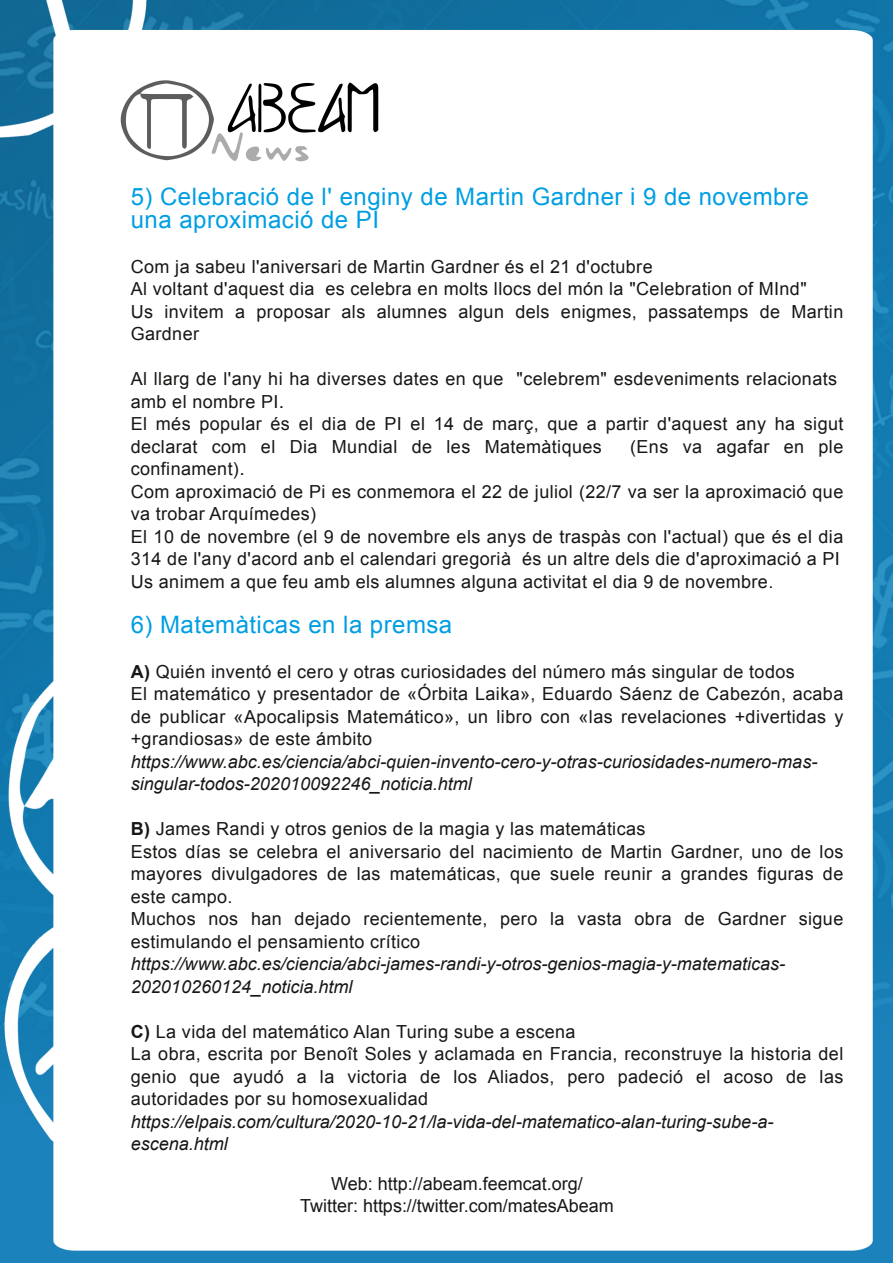
<style>
.page{position:relative;width:893px;height:1263px;background:#fff}
.page>*{position:absolute;margin:0;border:0;box-sizing:border-box;transform-origin:0 0}
.t1{font:24px/22.5px "Arial";letter-spacing:.02em;color:#009ee3}
.t2{font:18px/22.5px "Arial";letter-spacing:.02em;color:#181715}
.t3{font:italic 18px/22.5px "Arial";color:#181715}
.t4{font:18px/22.5px "Arial";color:#181715;text-align:center}
.s1{font-size:19.5px}
.s2{font-weight:700}
</style>
<div class="page">
<img style="left:0;top:0;width:893px;height:1263px">
<img style="left:116px;top:77px;width:267px;height:90px">
<h1 class="t1" style="left:131px;top:186px;width:679px">5) Celebració de l' enginy de Martin Gardner i 9 de novembre una aproximació de PI</h1>
<p class="t2" style="left:131px;top:255px;width:714px">Com ja sabeu l'aniversari de Martin Gardner és el 21 d'octubre<br>Al voltant d'aquest dia es celebra en molts llocs del món la "Celebration of MInd"<br>Us invitem a proposar als alumnes algun dels enigmes, passatemps de Martin Gardner</p>
<p class="t2" style="left:131px;top:368px;width:714px">Al llarg de l'any hi ha diverses dates en que "celebrem" esdeveniments relacionats amb el nombre PI<span class="s1">.<br></span>El més popular és el dia de PI el 14 de març, que a partir d'aquest any ha sigut declarat com el Dia Mundial de les Matemàtiques</p>
<p class="t2" style="left:630px;top:435px;width:215px">(Ens va agafar en ple</p>
<p class="t2" style="left:131px;top:458px;width:714px">confinament)<span class="s1">.<br></span>Com aproximació de Pi es conmemora el 22 de juliol (22/7 va ser la aproximació que va trobar Arquímedes)<br>El 10 de novembre (el 9 de novembre els anys de traspàs con l'actual) que és el dia 314 de l'any d'acord anb el calendari gregorià és un altre dels die d'aproximació a PI Us animem a que feu amb els alumnes alguna activitat el dia 9 de novembre.</p>
<h1 class="t1" style="left:131px;top:613px;width:323px">6) Matemàticas en la premsa</h1>
<p class="t2" style="left:131px;top:660px;width:714px"><span class="s2">A)</span> Quién inventó el cero y otras curiosidades del número más singular de todos<br>El matemático y presentador de «Órbita Laika», Eduardo Sáenz de Cabezón, acaba de publicar «Apocalipsis Matemático», un libro con «las revelaciones +divertidas y +grandiosas» de este ámbito</p>
<p class="t3" style="left:131px;top:750px;width:687px">https://www.abc.es/ciencia/abci-quien-invento-cero-y-otras-curiosidades-numero-mas&shy;singular-todos-202010092246_noticia.html</p>
<p class="t2" style="left:131px;top:818px;width:714px"><span class="s2">B)</span> James Randi y otros genios de la magia y las matemáticas<br>Estos días se celebra el aniversario del nacimiento de Martin Gardner, uno de los mayores divulgadores de las matemáticas, que suele reunir a grandes figuras de este campo.<br>Muchos nos han dejado recientemente, pero la vasta obra de Gardner sigue estimulando el pensamiento crítico</p>
<p class="t3" style="left:131px;top:953px;width:655px">https://www.abc.es/ciencia/abci-james-randi-y-otros-genios-magia-y-matematicas-<br>202010260124_noticia.html</p>
<p class="t2" style="left:131px;top:1020px;width:714px"><span class="s2">C)</span> La vida del matemático Alan Turing sube a escena<br>La obra, escrita por Benoît Soles y aclamada en Francia, reconstruye la historia del genio que ayudó a la victoria de los Aliados, pero padeció el acoso de las autoridades por su homosexualidad</p>
<p class="t3" style="left:131px;top:1110px;width:643px">https://elpais.com/cultura/2020-10-21/la-vida-del-matematico-alan-turing-sube-a&shy;escena.html</p>
<p class="t4" style="left:300px;top:1172px;width:315px">Web: http://abeam.feemcat.org/<br>Twitter: https://twitter.com/matesAbeam</p>
</div>
